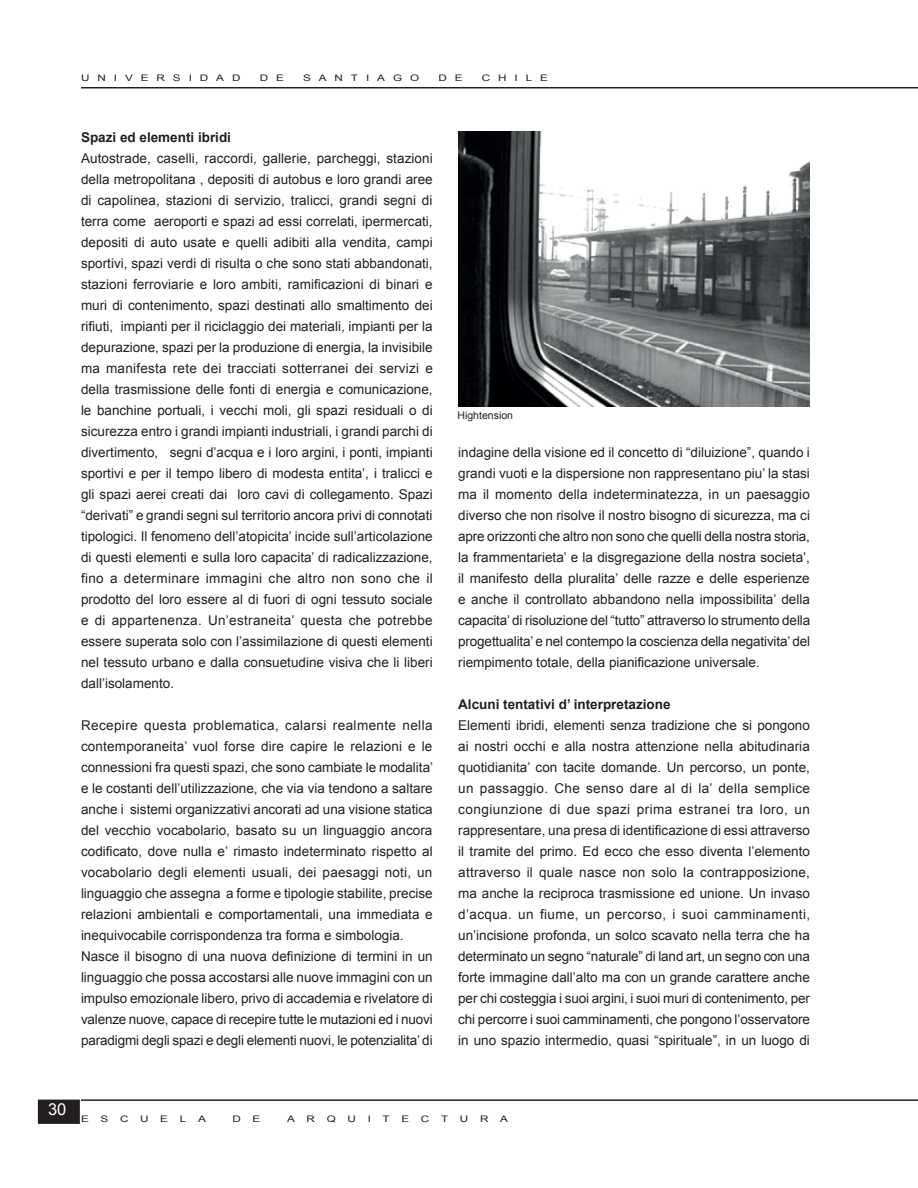
<style>
.page{position:relative;width:918px;height:1188px;background:#fff}
.page>*{position:absolute;margin:0;border:0;box-sizing:border-box;transform-origin:0 0}
.t1{font:16.5px "Arial";color:#fff}
.t2{font:13.5px/21px "Arial";color:#231f20;text-align:justify}
.t3{font:700 13.5px "Arial";color:#231f20}
.t4{font:10.5px "Arial";color:#231f20}
.t5{font:9px "Arial";letter-spacing:.68em;color:#231f20;scale:1.3 1}
</style>
<div class="page">
<hr style="left:81px;top:87px;width:837px;height:1px;background:#231f20">
<hr style="left:81px;top:1099px;width:837px;height:2px;background:#231f20">
<div style="left:39px;top:1100px;width:40px;height:23px;background:#231f20"></div>
<div style="left:38px;top:1100px;width:42px;height:24px;border:2px solid #231f20"></div>
<img style="left:458px;top:132px;width:352px;height:274px">
<p class="t5" style="left:81px;top:72px;width:124px">UNIVERSIDAD</p>
<p class="t5" style="left:260px;top:72px;width:20px">D E</p>
<p class="t5" style="left:303px;top:72px;width:91px">SANTIAGO</p>
<p class="t5" style="left:438px;top:72px;width:20px">D E</p>
<p class="t5" style="left:482px;top:72px;width:52px">CHILE</p>
<p class="t3" style="left:81px;top:128px;width:152px">Spazi ed elementi ibridi</p>
<p class="t2" style="left:81px;top:148px;width:353px">Autostrade, caselli, raccordi, gallerie, parcheggi, stazioni della metropolitana , depositi di autobus e loro grandi aree di capolinea, stazioni di servizio, tralicci, grandi segni di terra come aeroporti e spazi ad essi correlati, ipermercati, depositi di auto usate e quelli adibiti alla vendita, campi sportivi, spazi verdi di risulta o che sono stati abbandonati, stazioni ferroviarie e loro ambiti, ramificazioni di binari e muri di contenimento, spazi destinati allo smaltimento dei rifiuti, impianti per il riciclaggio dei materiali, impianti per la depurazione, spazi per la produzione di energia, la invisibile ma manifesta rete dei tracciati sotterranei dei servizi e della trasmissione delle fonti di energia e comunicazione, le banchine portuali, i vecchi moli, gli spazi residuali o di sicurezza entro i grandi impianti industriali, i grandi parchi di divertimento, segni d’acqua e i loro argini, i ponti, impianti sportivi e per il tempo libero di modesta entita’, i tralicci e gli spazi aerei creati dai loro cavi di collegamento. Spazi “derivati” e grandi segni sul territorio ancora privi di connotati tipologici. Il fenomeno dell’atopicita’ incide sull’articolazione di questi elementi e sulla loro capacita’ di radicalizzazione, fino a determinare immagini che altro non sono che il prodotto del loro essere al di fuori di ogni tessuto sociale e di appartenenza. Un’estraneita’ questa che potrebbe essere superata solo con l’assimilazione di questi elementi nel tessuto urbano e dalla consuetudine visiva che li liberi dall’isolamento.</p>
<p class="t2" style="left:81px;top:715px;width:354px;text-align:left">Recepire questa problematica, calarsi realmente nella contemporaneita’ vuol forse dire capire le relazioni e le connessioni fra questi spazi, che sono cambiate le modalita’ e le costanti dell’utilizzazione, che via via tendono a saltare anche i sistemi organizzativi ancorati ad una visione statica del vecchio vocabolario, basato su un linguaggio ancora codificato, dove nulla e’ rimasto indeterminato rispetto al vocabolario degli elementi usuali, dei paesaggi noti, un linguaggio che assegna a forme e tipologie stabilite, precise relazioni ambientali e comportamentali, una immediata e inequivocabile corrispondenza tra forma e simbologia.<br>Nasce il bisogno di una nuova definizione di termini in un linguaggio che possa accostarsi alle nuove immagini con un impulso emozionale libero, privo di accademia e rivelatore di valenze nuove, capace di recepire tutte le mutazioni ed i nuovi paradigmi degli spazi e degli elementi nuovi, le potenzialita’ di</p>
<p class="t4" style="left:458px;top:408px;width:57px">Hightension</p>
<p class="t2" style="left:458px;top:441px;width:353px">indagine della visione ed il concetto di “diluizione”, quando i grandi vuoti e la dispersione non rappresentano piu’ la stasi ma il momento della indeterminatezza, in un paesaggio diverso che non risolve il nostro bisogno di sicurezza, ma ci apre orizzonti che altro non sono che quelli della nostra storia, la frammentarieta’ e la disgregazione della nostra societa’, il manifesto della pluralita’ delle razze e delle esperienze e anche il controllato abbandono nella impossibilita’ della capacita’ di risoluzione del “tutto” attraverso lo strumento della progettualita’ e nel contempo la coscienza della negativita’ del riempimento totale, della pianificazione universale.</p>
<p class="t3" style="left:458px;top:695px;width:214px">Alcuni tentativi d’ interpretazione</p>
<p class="t2" style="left:458px;top:715px;width:353px">Elementi ibridi, elementi senza tradizione che si pongono ai nostri occhi e alla nostra attenzione nella abitudinaria quotidianita’ con tacite domande. Un percorso, un ponte, un passaggio. Che senso dare al di la’ della semplice congiunzione di due spazi prima estranei tra loro, un rappresentare, una presa di identificazione di essi attraverso il tramite del primo. Ed ecco che esso diventa l’elemento attraverso il quale nasce non solo la contrapposizione, ma anche la reciproca trasmissione ed unione. Un invaso d’acqua. un fiume, un percorso, i suoi camminamenti, un’incisione profonda, un solco scavato nella terra che ha determinato un segno “naturale” di land art, un segno con una forte immagine dall’alto ma con un grande carattere anche per chi costeggia i suoi argini, i suoi muri di contenimento, per chi percorre i suoi camminamenti, che pongono l’osservatore in uno spazio intermedio, quasi “spirituale”, in un luogo di</p>
<p class="t1" style="left:48px;top:1098px;width:20px">30</p>
<p class="t5" style="left:81px;top:1113px;width:8px">E</p>
<p class="t5" style="left:101px;top:1113px;width:8px">S</p>
<p class="t5" style="left:120px;top:1113px;width:8px">C</p>
<p class="t5" style="left:140px;top:1113px;width:8px">U</p>
<p class="t5" style="left:160px;top:1113px;width:8px">E</p>
<p class="t5" style="left:180px;top:1113px;width:7px">L</p>
<p class="t5" style="left:198px;top:1113px;width:8px">A</p>
<p class="t5" style="left:232px;top:1113px;width:8px">D</p>
<p class="t5" style="left:253px;top:1113px;width:8px">E</p>
<p class="t5" style="left:287px;top:1113px;width:8px">A</p>
<p class="t5" style="left:307px;top:1113px;width:8px">R</p>
<p class="t5" style="left:327px;top:1113px;width:9px">Q</p>
<p class="t5" style="left:348px;top:1113px;width:8px">U</p>
<p class="t5" style="left:368px;top:1113px;width:4px">I</p>
<p class="t5" style="left:383px;top:1113px;width:7px">T</p>
<p class="t5" style="left:401px;top:1113px;width:8px">E</p>
<p class="t5" style="left:421px;top:1113px;width:8px">C</p>
<p class="t5" style="left:441px;top:1113px;width:7px">T</p>
<p class="t5" style="left:460px;top:1113px;width:8px">U</p>
<p class="t5" style="left:480px;top:1113px;width:8px">R</p>
<p class="t5" style="left:500px;top:1113px;width:8px">A</p>
</div>
